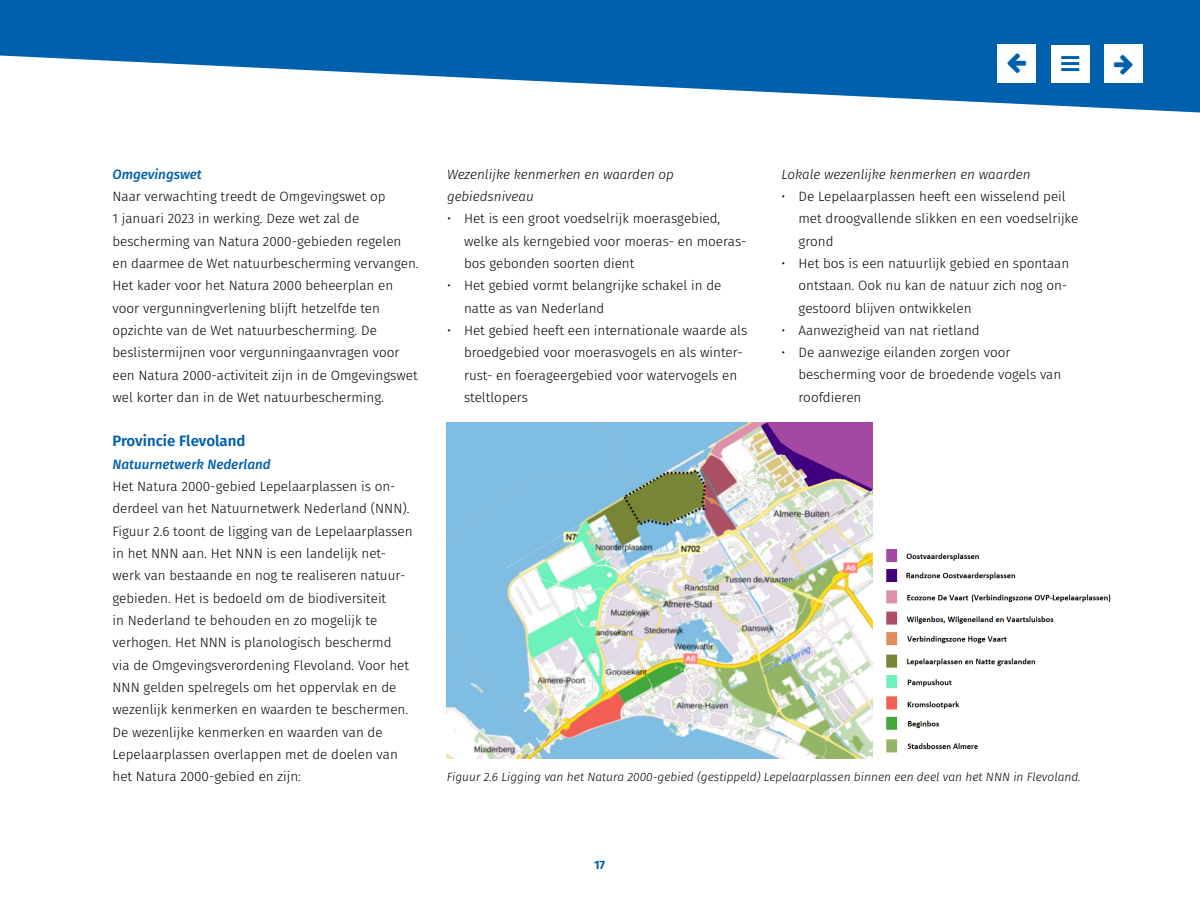
<style>
.page{position:relative;width:1200px;height:900px;background:#fff}
.page>*{position:absolute;margin:0;border:0;box-sizing:border-box;transform-origin:0 0}
.PFL_-_H4_Alineakop{font:600 15px "Fira Sans";letter-spacing:-.005em;color:#0060ac}
.PFL_-_P_Bodytekst{font:300 13.5px/22.4px "Fira Sans";color:#000}
.PFL_-_P_Bodytekst-2{font:italic 300 13.5px/22.2px "Fira Sans";color:#000}
.PFL_-_H5_Alineakop{font:italic 500 13.5px "Fira Sans";color:#0060ac}
.PFL_-_P_Fotobijschri{font:italic 300 12px "Fira Sans";color:#000}
.t1{font:700 12px "Fira Sans";color:#0060ac}
</style>
<div class="page">
<img style="left:447px;top:423px;width:426px;height:336px">
<img style="left:886px;top:549px;width:225px;height:204px">
<svg style="left:0;top:0;width:1200px;height:112px;fill:#0060ac"></svg>
<div style="left:1051px;top:45px;width:39px;height:37px;background:#fff"></div>
<hr style="left:1061px;top:56px;width:18px;height:3px;background:#0060ac">
<hr style="left:1061px;top:62px;width:18px;height:3px;background:#0060ac">
<hr style="left:1061px;top:68px;width:18px;height:3px;background:#0060ac">
<div style="left:998px;top:45px;width:38px;height:38px;background:#fff"></div>
<div style="left:1105px;top:45px;width:38px;height:38px;background:#fff"></div>
<h5 class="PFL_-_H5_Alineakop" style="left:112px;top:163px;width:91px">Omgevingswet</h5>
<p class="PFL_-_P_Bodytekst" style="left:112px;top:185px;width:308px">Naar verwachting treedt de Omgevingswet op<br>1 januari 2023 in werking. Deze wet zal de bescherming van Natura 2000-gebieden regelen en daarmee de Wet natuurbescherming vervangen.<br>Het kader voor het Natura 2000 beheerplan en voor vergunningverlening blijft hetzelfde ten opzichte van de Wet natuurbescherming. De beslistermijnen voor vergunningaanvragen voor een Natura 2000-activiteit zijn in de Omgevingswet wel korter dan in de Wet natuurbescherming.</p>
<h4 class="PFL_-_H4_Alineakop" style="left:112px;top:429px;width:134px">Provincie Flevoland</h4>
<h5 class="PFL_-_H5_Alineakop" style="left:112px;top:453px;width:160px">Natuurnetwerk Nederland</h5>
<p class="PFL_-_P_Bodytekst" style="left:112px;top:475px;width:302px">Het Natura 2000-gebied Lepelaarplassen is on&shy;derdeel van het Natuurnetwerk Nederland (NNN).<br>Figuur 2.6 toont de ligging van de Lepelaarplassen in het NNN aan. Het NNN is een landelijk net&shy;werk van bestaande en nog te realiseren natuur&shy;gebieden. Het is bedoeld om de biodiversiteit<br>in Nederland te behouden en zo mogelijk te verhogen. Het NNN is planologisch beschermd<br>via de Omgevingsverordening Flevoland. Voor het NNN gelden spelregels om het oppervlak en de wezenlijk kenmerken en waarden te beschermen.<br>De wezenlijke kenmerken en waarden van de Lepelaarplassen overlappen met de doelen van het Natura 2000-gebied en zijn:</p>
<p class="PFL_-_P_Bodytekst-2" style="left:447px;top:163px;width:228px">Wezenlijke kenmerken en waarden op gebiedsniveau</p>
<p class="PFL_-_P_Bodytekst" style="left:464px;top:207px;width:284px;text-indent:-17px">• Het is een groot voedselrijk moerasgebied, welke als kerngebied voor moeras- en moeras&shy;bos gebonden soorten dient</p>
<p class="PFL_-_P_Bodytekst" style="left:464px;top:274px;width:259px;text-indent:-17px">• Het gebied vormt belangrijke schakel in de natte as van Nederland</p>
<p class="PFL_-_P_Bodytekst" style="left:464px;top:319px;width:285px;text-indent:-17px">• Het gebied heeft een internationale waarde als broedgebied voor moerasvogels en als winter&shy;rust- en foerageergebied voor watervogels en steltlopers</p>
<p class="PFL_-_P_Bodytekst-2" style="left:782px;top:163px;width:251px">Lokale wezenlijke kenmerken en waarden</p>
<p class="PFL_-_P_Bodytekst" style="left:799px;top:185px;width:281px;text-indent:-17px">• De Lepelaarplassen heeft een wisselend peil met droogvallende slikken en een voedselrijke grond</p>
<p class="PFL_-_P_Bodytekst" style="left:799px;top:252px;width:272px;text-indent:-17px">• Het bos is een natuurlijk gebied en spontaan ontstaan. Ook nu kan de natuur zich nog on&shy;gestoord blijven ontwikkelen</p>
<p class="PFL_-_P_Bodytekst" style="left:782px;top:319px;width:200px">• Aanwezigheid van nat rietland</p>
<p class="PFL_-_P_Bodytekst" style="left:799px;top:341px;width:264px;text-indent:-17px">• De aanwezige eilanden zorgen voor bescherming voor de broedende vogels van roofdieren</p>
<p class="PFL_-_P_Fotobijschri" style="left:447px;top:769px;width:635px">Figuur 2.6 Ligging van het Natura 2000-gebied (gestippeld) Lepelaarplassen binnen een deel van het NNN in Flevoland.</p>
<p class="t1" style="left:594px;top:854px;width:13px">17</p>
</div>
